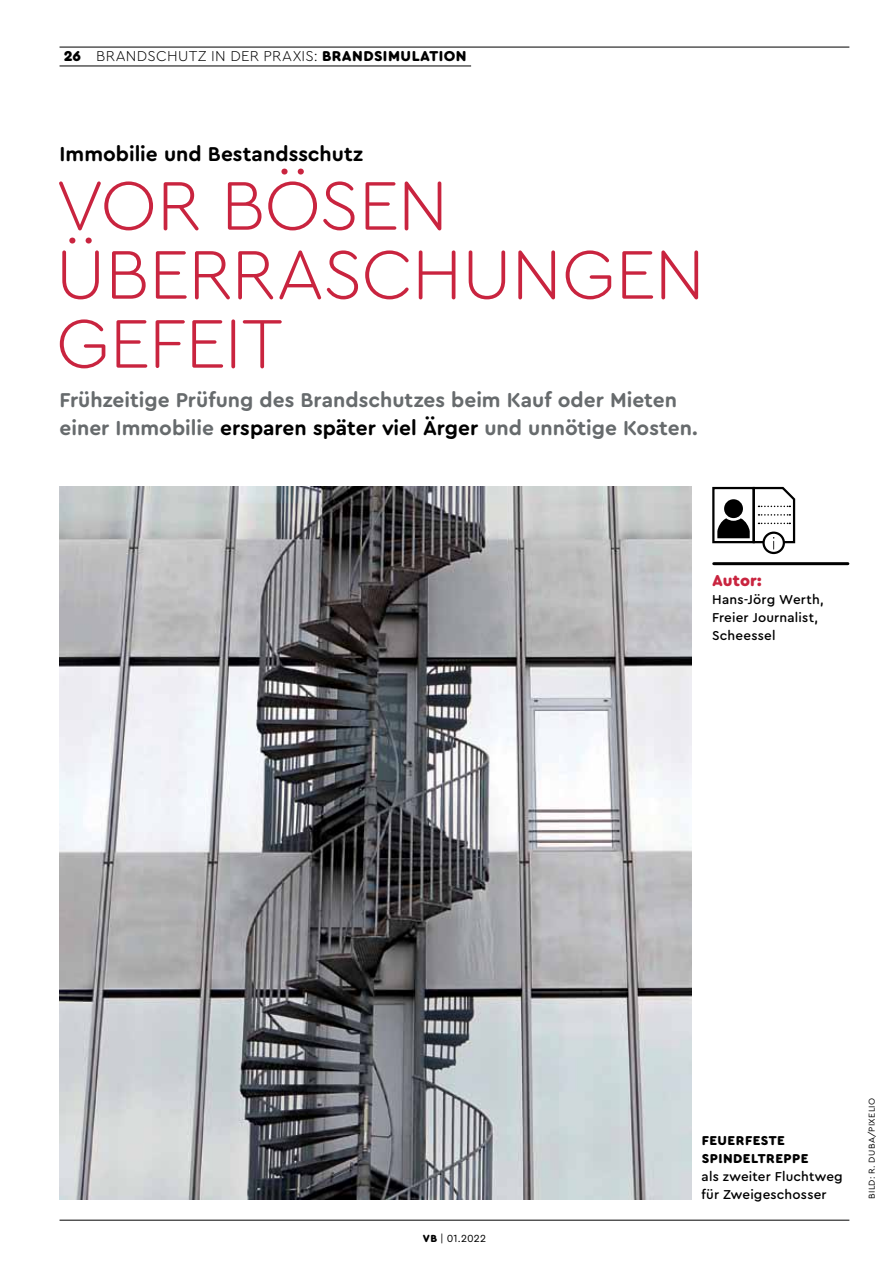
<style>
.page{position:relative;width:893px;height:1263px;background:#fff}
.page>*{position:absolute;margin:0;border:0;box-sizing:border-box;transform-origin:0 0}
.t1{font:300 72px/69px "Cera Round Pro TRY";letter-spacing:-.015em;color:#c9243f}
.t2{font:700 21px/28.2px "Cera Round Pro TRY";color:#676b6d}
.t3{font:700 21px "Cera Round Pro TRY";color:#000}
.t4{font:900 16.5px "Cera Round Pro TRY";color:#c9243f}
.t5{font:300 15px "Cera Round Pro TRY";letter-spacing:.025em;color:#000}
.t6{font:500 13.5px/18px "Cera Round Pro TRY";letter-spacing:.015em;color:#000}
.t7{font:900 13.5px/18px "Cera Round Pro TRY";letter-spacing:.03em;color:#000}
.t8{font:10.8px "Cera Round Pro TRY";letter-spacing:.005em;color:#000}
.t9{font:9px "Cera Round Pro TRY";letter-spacing:.04em;color:#000}
.s1{font-weight:900}
.s2{color:#000}
</style>
<div class="page">
<hr style="left:60px;top:47px;width:789px;height:1px;background:#000">
<hr style="left:60px;top:66px;width:411px;height:1px;background:#000">
<hr style="left:60px;top:1220px;width:789px;height:1px;background:#000">
<svg style="left:764px;top:533px;width:20px;height:20px"></svg>
<div style="left:762px;top:531px;width:23px;height:23px;border:2px solid #000;border-radius:50%"></div>
<div style="left:712px;top:487px;width:43px;height:56px;border:2px solid #000"></div>
<svg style="left:717px;top:486px;width:79px;height:63px"></svg>
<hr style="left:714px;top:562px;width:134px;height:3px;background:#000">
<img style="left:60px;top:487px;width:631px;height:712px">
<p class="t5" style="left:64px;top:46px;width:404px"><span class="s1">26</span> BRANDSCHUTZ IN DER PRAXIS: <span class="s1">BRANDSIMULATION</span></p>
<p class="t3" style="left:60px;top:139px;width:305px">Immobilie und Bestandsschutz</p>
<h1 class="t1" style="left:56px;top:168px;width:651px">VOR BÖSEN<br>ÜBERRASCHUNGEN<br>GEFEIT</h1>
<p class="t2" style="left:60px;top:384px;width:640px">Frühzeitige Prüfung des Brandschutzes beim Kauf oder Mieten einer Immobilie <span class="s2">ersparen später viel Ärger</span> und unnötige Kosten.</p>
<p class="t4" style="left:712px;top:569px;width:51px">AUTOR:</p>
<p class="t6" style="left:712px;top:590px;width:113px">Hans-Jörg Werth,<br>Freier Journalist,<br>Scheessel</p>
<p class="t8" style="left:423px;top:1231px;width:65px"><span class="s1">VB</span> | 01.2022</p>
<p class="t7" style="left:702px;top:1131px;width:108px">FEUERFESTE<br>SPINDELTREPPE</p>
<p class="t6" style="left:702px;top:1167px;width:143px">als zweiter Fluchtweg für Zweigeschosser</p>
<p class="t9" style="left:866px;top:1199px;width:103px;rotate:-90deg">Bild: R. Duba/Pixelio</p>
</div>
